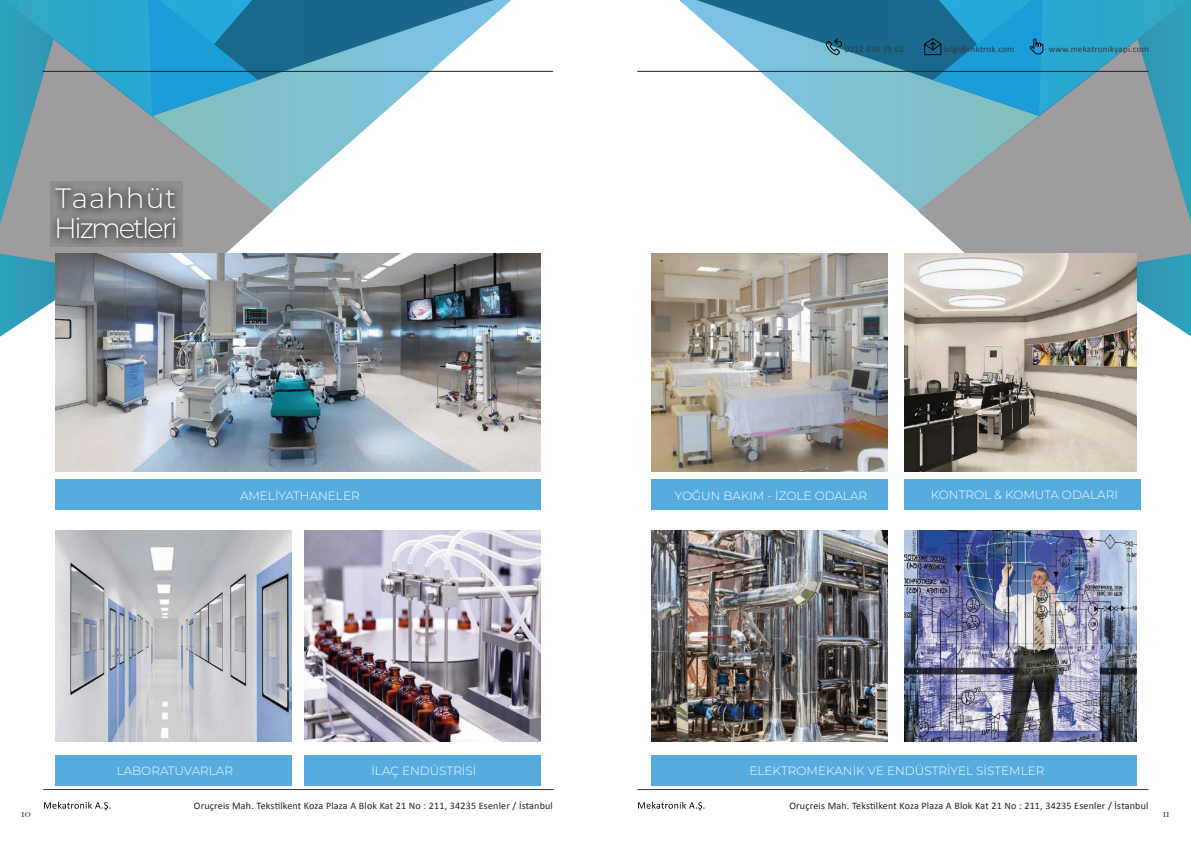
<style>
.page{position:relative;width:1191px;height:842px;background:#fff}
.page>*{position:absolute;margin:0;border:0;box-sizing:border-box;transform-origin:0 0}
.t1{font:300 28px/30px "Montserrat";letter-spacing:-.08em;color:#fff}
.t2{font:300 12px "Montserrat";color:#fff}
.t3{font:11px "Bodoni Svty Two OSITCTT";color:#36393f}
.t4{font:10px "Calibri";letter-spacing:.02em;color:#211d1e}
.t5{font:9px "Calibri";letter-spacing:.025em;color:#36393f}
</style>
<div class="page">
<svg style="left:682px;top:0;width:509px;height:336px"></svg>
<svg style="left:679px;top:0;width:244px;height:211px"></svg>
<svg style="left:917px;top:40px;width:274px;height:245px;background:#92a3a9"></svg>
<svg style="left:0;top:0;width:508px;height:337px"></svg>
<svg style="left:258px;top:0;width:253px;height:211px"></svg>
<svg style="left:4px;top:0;width:254px;height:40px;background:#269fc7"></svg>
<svg style="left:0;top:40px;width:273px;height:245px;background:#74a3b2"></svg>
<img style="left:904px;top:254px;width:232px;height:218px">
<img style="left:651px;top:254px;width:236px;height:218px">
<img style="left:651px;top:531px;width:236px;height:210px">
<img style="left:305px;top:531px;width:236px;height:210px">
<img style="left:904px;top:531px;width:232px;height:210px">
<img style="left:56px;top:531px;width:236px;height:210px">
<svg style="left:50px;top:181px;width:133px;height:66px;background:#7c7a7d"></svg>
<img style="left:56px;top:254px;width:485px;height:218px">
<div style="left:56px;top:479px;width:485px;height:31px;background:#56acdf"></div>
<div style="left:651px;top:755px;width:485px;height:31px;background:#56acdf"></div>
<div style="left:651px;top:479px;width:236px;height:31px;background:#56acdf"></div>
<div style="left:904px;top:479px;width:236px;height:31px;background:#56acdf"></div>
<div style="left:56px;top:755px;width:236px;height:31px;background:#56acdf"></div>
<div style="left:305px;top:755px;width:236px;height:31px;background:#56acdf"></div>
<hr style="left:43px;top:789px;width:510px;height:1px;background:#36393f">
<hr style="left:43px;top:71px;width:510px;height:1px;background:#27231f">
<hr style="left:637px;top:71px;width:511px;height:1px;background:#27231f">
<hr style="left:637px;top:789px;width:511px;height:1px;background:#36393f">
<svg style="left:638px;top:802px;width:66px;height:8px"></svg>
<svg style="left:44px;top:802px;width:66px;height:8px"></svg>
<svg style="left:825px;top:37px;width:17px;height:19px"></svg>
<svg style="left:923px;top:0;width:264px;height:116px;background:#3d9cbd"></svg>
<h1 class="t1" style="left:54px;top:183px;width:125px">Taahhüt<br>Hizmetleri</h1>
<p class="t2" style="left:240px;top:487px;width:121px">AMELİYATHANELER</p>
<p class="t2" style="left:117px;top:763px;width:118px">LABORATUVARLAR</p>
<p class="t2" style="left:371px;top:763px;width:106px">İLAÇ ENDÜSTRİSİ</p>
<p class="t5" style="left:844px;top:43px;width:61px">0212 438 39 62</p>
<p class="t5" style="left:943px;top:43px;width:72px">bilgi@mktrnk.com</p>
<p class="t5" style="left:1048px;top:43px;width:102px">www.mekatronikyapi.com</p>
<p class="t2" style="left:675px;top:487px;width:194px">YOĞUN BAKIM - İZOLE ODALAR</p>
<p class="t2" style="left:930px;top:487px;width:189px">KONTROL &amp; KOMUTA ODALARI</p>
<p class="t2" style="left:749px;top:763px;width:296px">ELEKTROMEKANİK VE ENDÜSTRİYEL SİSTEMLER</p>
<p class="t4" style="left:194px;top:799px;width:360px">Oruçreis Mah. Tekstilkent Koza Plaza A Blok Kat 21 No : 211, 34235 Esenler / İstanbul</p>
<p class="t4" style="left:789px;top:799px;width:360px">Oruçreis Mah. Tekstilkent Koza Plaza A Blok Kat 21 No : 211, 34235 Esenler / İstanbul</p>
<p class="t3" style="left:21px;top:806px;width:11px">10</p>
<p class="t3" style="left:1162px;top:806px;width:8px">11</p>
</div>
